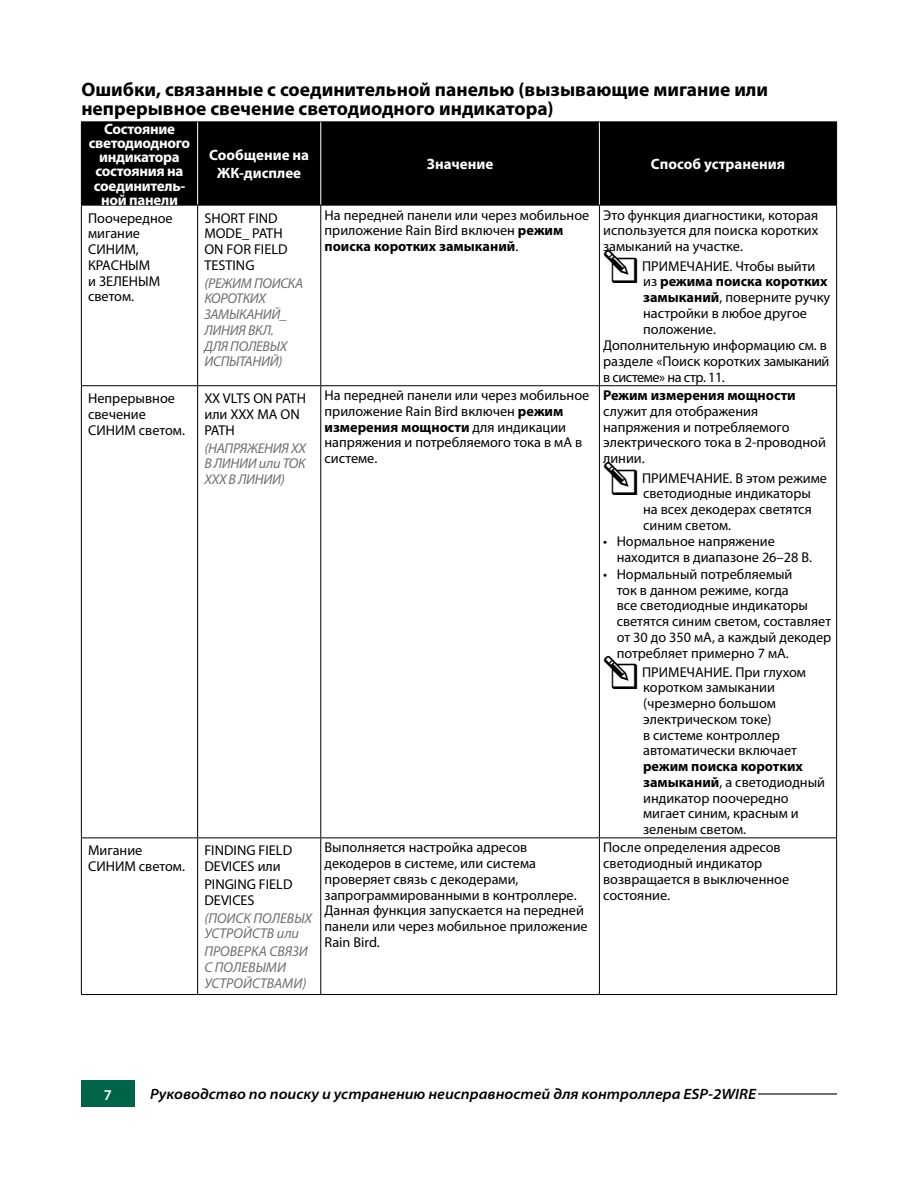
<style>
.page{position:relative;width:918px;height:1188px;background:#fff}
.page>*{position:absolute;margin:0;border:0;box-sizing:border-box;transform-origin:0 0}
.t1{font:700 19.5px/19.5px "Myriad Pro";color:#000}
.t2{font:italic 600 semi-expanded 15px "Myriad Pro";color:#000}
.t3{font:700 15px/14.2px "Myriad Pro";letter-spacing:-.02em;color:#fff;text-align:center}
.t4{font:700 15px/18px "Myriad Pro";color:#fff;text-align:center}
.t5{font:600 15px "Myriad Pro";color:#fff}
.t6{font:14.25px/15.8px "Myriad Pro";color:#000}
.t7{font:italic 14.25px/15.8px "Myriad Pro";letter-spacing:-.015em;color:#6d6e71}
.t8{font:700 14.25px "Myriad Pro";color:#000}
.t9{font:14.25px "Myriad Pro";letter-spacing:-.03em;color:#000}
.s1{font-weight:700}
.s2{font-weight:400}
</style>
<div class="page">
<hr style="left:238px;top:1093px;width:599px;height:2px;background:#000">
<div style="left:81px;top:1081px;width:54px;height:26px;background:#006548"></div>
<div style="left:150px;top:1088px;width:608px;height:12px;background:#fff"></div>
<div style="left:82px;top:123px;width:754px;height:82px;background:#000"></div>
<hr style="left:197px;top:206px;width:1px;height:179px;background:#000">
<hr style="left:320px;top:206px;width:1px;height:179px;background:#000">
<hr style="left:197px;top:386px;width:1px;height:451px;background:#000">
<hr style="left:320px;top:386px;width:1px;height:451px;background:#000">
<hr style="left:197px;top:838px;width:1px;height:156px;background:#000">
<hr style="left:320px;top:838px;width:1px;height:156px;background:#000">
<hr style="left:81px;top:206px;width:1px;height:179px;background:#000">
<hr style="left:599px;top:206px;width:1px;height:179px;background:#000">
<hr style="left:836px;top:206px;width:1px;height:179px;background:#000">
<hr style="left:81px;top:385px;width:117px;height:1px;background:#000">
<hr style="left:81px;top:386px;width:1px;height:451px;background:#000">
<hr style="left:198px;top:385px;width:123px;height:1px;background:#000">
<hr style="left:321px;top:385px;width:278px;height:1px;background:#000">
<hr style="left:599px;top:385px;width:238px;height:1px;background:#000">
<hr style="left:599px;top:386px;width:1px;height:451px;background:#000">
<hr style="left:836px;top:386px;width:1px;height:451px;background:#000">
<hr style="left:81px;top:837px;width:117px;height:1px;background:#000">
<hr style="left:81px;top:838px;width:1px;height:156px;background:#000">
<hr style="left:198px;top:837px;width:123px;height:1px;background:#000">
<hr style="left:321px;top:837px;width:278px;height:1px;background:#000">
<hr style="left:599px;top:837px;width:238px;height:1px;background:#000">
<hr style="left:599px;top:838px;width:1px;height:156px;background:#000">
<hr style="left:836px;top:838px;width:1px;height:156px;background:#000">
<hr style="left:81px;top:994px;width:117px;height:1px;background:#000">
<hr style="left:198px;top:994px;width:123px;height:1px;background:#000">
<hr style="left:321px;top:994px;width:278px;height:1px;background:#000">
<hr style="left:599px;top:994px;width:238px;height:1px;background:#000">
<hr style="left:81px;top:122px;width:117px;height:1px;background:#000">
<hr style="left:198px;top:122px;width:123px;height:1px;background:#000">
<hr style="left:321px;top:122px;width:278px;height:1px;background:#000">
<hr style="left:599px;top:122px;width:238px;height:1px;background:#000">
<hr style="left:197px;top:122px;width:1px;height:83px;background:#fff">
<hr style="left:320px;top:122px;width:1px;height:83px;background:#fff">
<hr style="left:599px;top:122px;width:1px;height:83px;background:#fff">
<hr style="left:81px;top:122px;width:1px;height:83px;background:#000">
<hr style="left:836px;top:122px;width:1px;height:83px;background:#000">
<hr style="left:81px;top:205px;width:117px;height:1px;background:#000">
<hr style="left:198px;top:205px;width:123px;height:1px;background:#000">
<hr style="left:321px;top:205px;width:278px;height:1px;background:#000">
<hr style="left:599px;top:205px;width:238px;height:1px;background:#000">
<h1 class="t1" style="left:81px;top:80px;width:688px">Ошибки, связанные с соединительной панелью (вызывающие мигание или непрерывное свечение светодиодного индикатора)</h1>
<p class="t3" style="left:89px;top:122px;width:103px">Состояние светодиодного индикатора состояния на соединитель&shy;ной панели</p>
<p class="t4" style="left:209px;top:146px;width:102px">Сообщение на<br>ЖК-дисплее</p>
<p class="t4" style="left:427px;top:155px;width:68px">Значение</p>
<p class="t4" style="left:651px;top:155px;width:136px">Способ устранения</p>
<p class="t6" style="left:88px;top:210px;width:86px">Поочередное мигание<br>СИНИМ,<br>КРАСНЫМ<br>и ЗЕЛЕНЫМ светом.</p>
<p class="t6" style="left:204px;top:210px;width:85px">SHORT FIND<br>MODE_ PATH<br>ON FOR FIELD<br>TESTING</p>
<p class="t7" style="left:204px;top:275px;width:101px">(РЕЖИМ ПОИСКА<br>КОРОТКИХ<br>ЗАМЫКАНИЙ_<br>ЛИНИЯ ВКЛ.<br>ДЛЯ ПОЛЕВЫХ<br>ИСПЫТАНИЙ)</p>
<p class="t6" style="left:88px;top:391px;width:98px">Непрерывное свечение<br>СИНИМ светом.</p>
<p class="t6" style="left:204px;top:391px;width:103px">XX VLTS ON PATH или XXX MA ON<br>PATH</p>
<p class="t7" style="left:204px;top:440px;width:103px;text-align:justify">(НАПРЯЖЕНИЯ XX В ЛИНИИ или ТОК XXX В ЛИНИИ)</p>
<p class="t6" style="left:88px;top:843px;width:98px">Мигание<br>СИНИМ светом.</p>
<p class="t6" style="left:204px;top:843px;width:89px">FINDING FIELD<br>DEVICES или</p>
<p class="t6" style="left:204px;top:877px;width:90px">PINGING FIELD<br>DEVICES</p>
<p class="t7" style="left:204px;top:910px;width:109px">(ПОИСК ПОЛЕВЫХ<br>УСТРОЙСТВ или</p>
<p class="t7" style="left:204px;top:944px;width:105px">ПРОВЕРКА СВЯЗИ<br>С ПОЛЕВЫМИ<br>УСТРОЙСТВАМИ)</p>
<p class="t6" style="left:325px;top:207px;width:266px">На передней панели или через мобильное приложение Rain Bird включен <span class="s1">режим поиска коротких замыканий</span>.</p>
<p class="t6" style="left:603px;top:207px;width:217px;text-align:justify">Это функция диагностики, которая используется для поиска коротких замыканий на участке.</p>
<p class="t6" style="left:642px;top:258px;width:175px">ПРИМЕЧАНИЕ. Чтобы выйти</p>
<p class="t8" style="left:643px;top:274px;width:186px"><span class="s2">из</span> режима поиска коротких</p>
<p class="t6" style="left:643px;top:290px;width:189px"><span class="s1">замыканий</span>, поверните ручку</p>
<p class="t6" style="left:643px;top:305px;width:165px">настройки в любое другое</p>
<p class="t6" style="left:643px;top:321px;width:74px">положение.</p>
<p class="t6" style="left:603px;top:338px;width:225px">Дополнительную информацию см. в</p>
<p class="t6" style="left:603px;top:354px;width:228px">разделе «Поиск коротких замыканий</p>
<p class="t9" style="left:603px;top:369px;width:123px">в системе» на стр. 11.</p>
<p class="t6" style="left:325px;top:388px;width:266px">На передней панели или через мобильное приложение Rain Bird включен <span class="s1">режим измерения мощности</span> для индикации напряжения и потребляемого тока в мА в системе.</p>
<p class="t8" style="left:603px;top:387px;width:194px">Режим измерения мощности</p>
<p class="t6" style="left:603px;top:404px;width:224px">служит для отображения напряжения и потребляемого электрического тока в 2-проводной линии.</p>
<p class="t6" style="left:642px;top:470px;width:186px">ПРИМЕЧАНИЕ. В этом режиме светодиодные индикаторы на всех декодерах светятся синим светом.</p>
<p class="t6" style="left:617px;top:534px;width:197px;text-indent:-13px">• Нормальное напряжение находится в диапазоне 26–28 В.</p>
<p class="t6" style="left:617px;top:566px;width:216px;text-indent:-13px">• Нормальный потребляемый<br>ток в данном режиме, когда<br>все светодиодные индикаторы светятся синим светом, составляет от 30 до 350 мА, а каждый декодер потребляет примерно 7 мА.</p>
<p class="t6" style="left:642px;top:664px;width:165px">ПРИМЕЧАНИЕ. При глухом коротком замыкании (чрезмерно большом электрическом токе)<br>в системе контроллер автоматически включает</p>
<p class="t6" style="left:643px;top:759px;width:183px"><span class="s1">режим поиска коротких замыканий</span>, а светодиодный индикатор поочередно мигает синим, красным и зеленым светом.</p>
<p class="t6" style="left:325px;top:840px;width:265px">Выполняется настройка адресов декодеров в системе, или система проверяет связь с декодерами, запрограммированными в контроллере.<br>Данная функция запускается на передней панели или через мобильное приложение<br>Rain Bird.</p>
<p class="t6" style="left:603px;top:840px;width:188px">После определения адресов светодиодный индикатор возвращается в выключенное состояние.</p>
<p class="t5" style="left:104px;top:1086px;width:10px">7</p>
<p class="t2" style="left:150px;top:1086px;width:607px">Руководство по поиску и устранению неисправностей для контроллера ESP-2WIRE</p>
</div>
